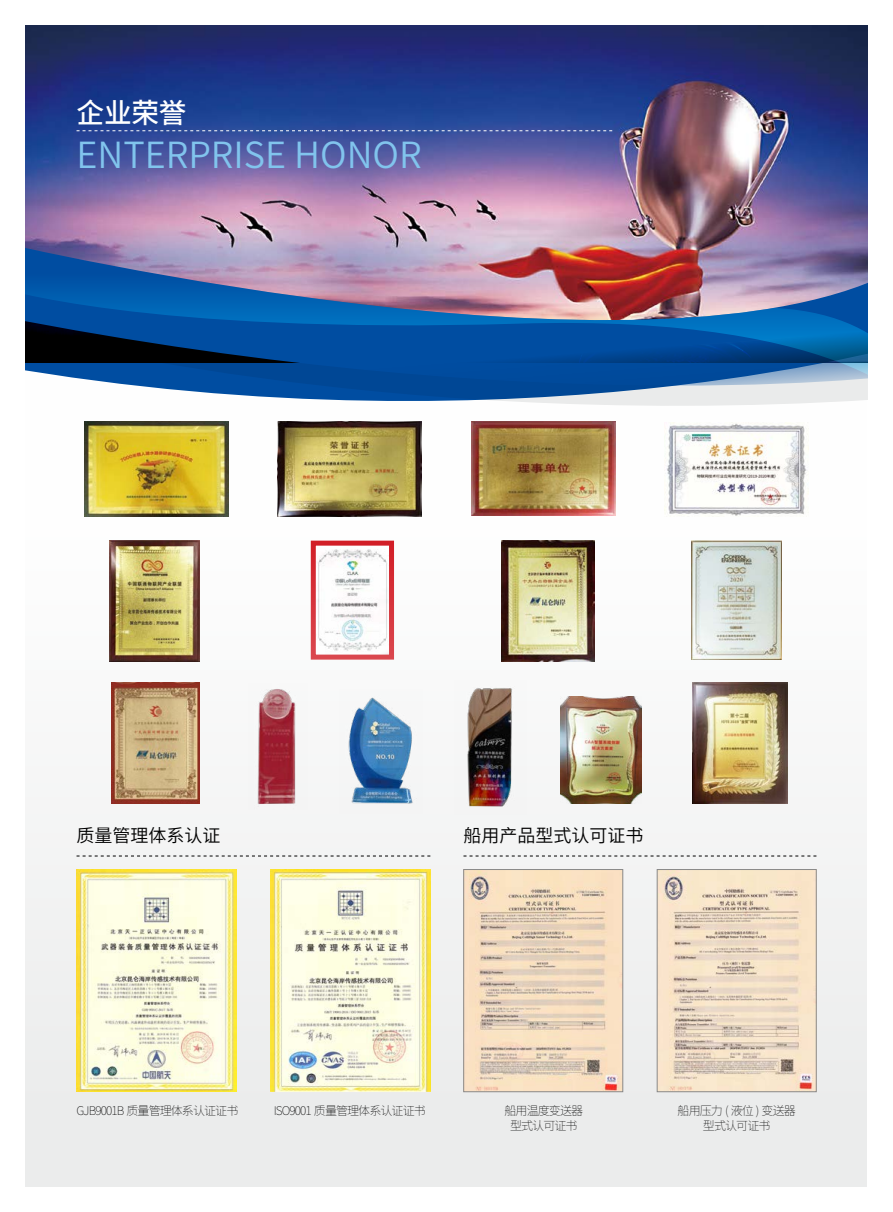
<style>
.page{position:relative;width:893px;height:1212px;background:#fff}
.page>*{position:absolute;margin:0;border:0;box-sizing:border-box;transform-origin:0 0}
.t1{font:36px "Source Han Sans CN";color:#81c4ed}
.t2{font:500 27.75px "Source Han Sans CN";color:#fff}
.t3{font:18px "Source Han Sans CN";color:#000}
.t4{font:200 12px/14.4px "Source Han Sans CN";letter-spacing:-.075em;color:#000;text-align:center}
</style>
<div class="page">
<div style="left:26px;top:362px;width:841px;height:824px;background:#f5f6f6"></div>
<img style="left:26px;top:26px;width:841px;height:216px">
<svg style="left:77px;top:130px;width:535px;height:1px"></svg>
<svg style="left:77px;top:856px;width:353px;height:1px"></svg>
<img style="left:465px;top:871px;width:156px;height:219px">
<div style="left:463px;top:869px;width:160px;height:223px;border:1px solid #898989"></div>
<img style="left:659px;top:871px;width:155px;height:219px">
<div style="left:657px;top:869px;width:159px;height:223px;border:1px solid #898989"></div>
<img style="left:278px;top:422px;width:143px;height:95px">
<img style="left:85px;top:422px;width:143px;height:95px">
<img style="left:109px;top:541px;width:90px;height:120px">
<img style="left:471px;top:422px;width:144px;height:93px">
<img style="left:270px;top:869px;width:160px;height:223px">
<img style="left:77px;top:869px;width:159px;height:223px">
<svg style="left:150px;top:387px;width:717px;height:18px"></svg>
<img style="left:26px;top:242px;width:841px;height:145px">
<img style="left:667px;top:424px;width:139px;height:92px">
<img style="left:348px;top:697px;width:65px;height:107px">
<img style="left:691px;top:541px;width:91px;height:119px">
<img style="left:561px;top:696px;width:80px;height:107px">
<img style="left:692px;top:683px;width:95px;height:120px">
<img style="left:257px;top:689px;width:39px;height:115px">
<img style="left:502px;top:541px;width:93px;height:120px">
<img style="left:111px;top:683px;width:88px;height:120px">
<img style="left:467px;top:688px;width:45px;height:119px">
<svg style="left:463px;top:856px;width:353px;height:1px"></svg>
<h2 class="t2" style="left:77px;top:97px;width:112px">企业荣誉</h2>
<h1 class="t1" style="left:77px;top:134px;width:347px">ENTERPRISE HONOR</h1>
<h3 class="t3" style="left:77px;top:825px;width:146px">质量管理体系认证</h3>
<h3 class="t3" style="left:463px;top:825px;width:181px">船用产品型式认可证书</h3>
<p class="t4" style="left:77px;top:1104px;width:163px">GJB9001B 质量管理体系认证证书</p>
<p class="t4" style="left:504px;top:1104px;width:80px">船用温度变送器型式认可证书</p>
<p class="t4" style="left:678px;top:1104px;width:120px">船用压力 ( 液位 ) 变送器型式认可证书</p>
<p class="t4" style="left:274px;top:1104px;width:154px">ISO9001 质量管理体系认证证书</p>
</div>
